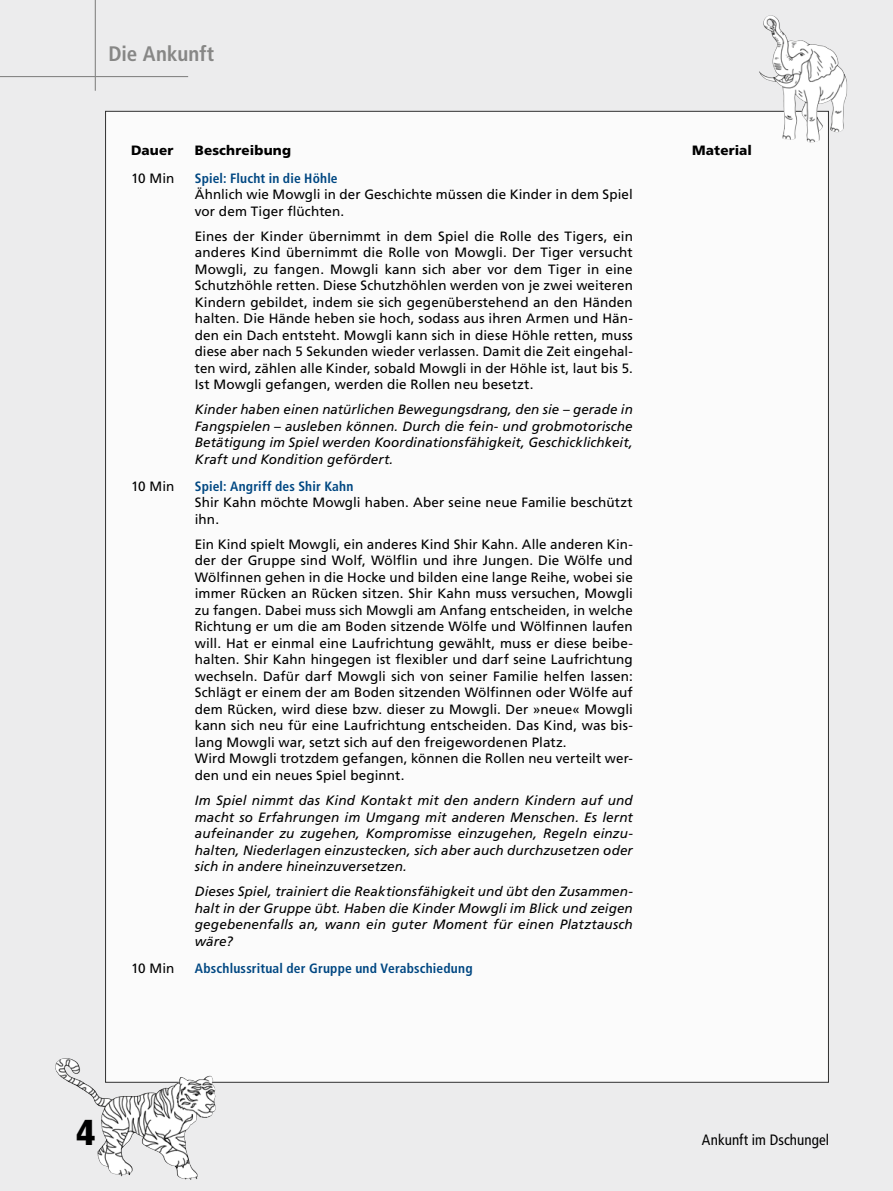
<style>
.page{position:relative;width:893px;height:1191px;background:#ececed}
.page>*{position:absolute;margin:0;border:0;box-sizing:border-box;transform-origin:0 0}
.t1{font:900 condensed 36px "Frutiger LT Std";color:#000}
.t2{font:700 condensed 21px "Frutiger LT Std";letter-spacing:.005em;color:#878786}
.t3{font:condensed 15px "Frutiger LT Std";letter-spacing:.005em;color:#000}
._7_Text_plus1_1{font:13.5px/16.5px "Frutiger LT Std";letter-spacing:.01em;color:#000;text-align:justify}
._7_Text_plus1_1-2{font:italic 13.5px/16.5px "Frutiger LT Std";letter-spacing:.01em;color:#000;text-align:justify}
._5_Text{font:13.5px/16.5px "Frutiger LT Std";letter-spacing:.005em;color:#000}
._5_Text-2{font:700 condensed 13.5px "Frutiger LT Std";letter-spacing:.015em;color:#004782}
._5_Text-3{font:900 13.5px "Frutiger LT Std";letter-spacing:.01em;color:#000}
</style>
<div class="page">
<hr style="left:0;top:76px;width:188px;height:1px;background:#878786">
<hr style="left:95px;top:0;width:1px;height:91px;background:#878786">
<div style="left:106px;top:111px;width:722px;height:971px;background:#fff"></div>
<img style="left:763px;top:15px;width:8px;height:16px">
<img style="left:55px;top:1058px;width:10px;height:21px">
<p class="t2" style="left:108px;top:41px;width:107px">Die Ankunft</p>
<p class="_5_Text-3" style="left:131px;top:143px;width:44px">Dauer</p>
<p class="_5_Text-3" style="left:195px;top:143px;width:98px">Beschreibung</p>
<p class="_5_Text-3" style="left:692px;top:143px;width:61px">Material</p>
<p class="_5_Text" style="left:131px;top:170px;width:45px">10 Min</p>
<p class="_5_Text-2" style="left:195px;top:170px;width:144px">Spiel: Flucht in die Höhle</p>
<p class="_5_Text" style="left:195px;top:186px;width:439px">Ähnlich wie Mowgli in der Geschichte müssen die Kinder in dem Spiel vor dem Tiger flüchten.</p>
<p class="_7_Text_plus1_1" style="left:195px;top:228px;width:440px">Eines der Kinder übernimmt in dem Spiel die Rolle des Tigers, ein anderes Kind übernimmt die Rolle von Mowgli. Der Tiger versucht Mowgli, zu fangen. Mowgli kann sich aber vor dem Tiger in eine Schutzhöhle retten. Diese Schutzhöhlen werden von je zwei weiteren Kindern gebildet, indem sie sich gegenüberstehend an den Händen halten. Die Hände heben sie hoch, sodass aus ihren Armen und Hän&shy;den ein Dach entsteht. Mowgli kann sich in diese Höhle retten, muss diese aber nach 5 Sekunden wieder verlassen. Damit die Zeit eingehal&shy;ten wird, zählen alle Kinder, sobald Mowgli in der Höhle ist, laut bis 5.<br>Ist Mowgli gefangen, werden die Rollen neu besetzt.</p>
<p class="_7_Text_plus1_1-2" style="left:195px;top:401px;width:439px">Kinder haben einen natürlichen Bewegungsdrang, den sie – gerade in Fangspielen – ausleben können. Durch die fein- und grobmotorische Betätigung im Spiel werden Koordinationsfähigkeit, Geschicklichkeit, Kraft und Kondition gefördert.</p>
<p class="_5_Text" style="left:131px;top:478px;width:45px">10 Min</p>
<p class="_5_Text-2" style="left:195px;top:478px;width:160px">Spiel: Angriff des Shir Kahn</p>
<p class="_5_Text" style="left:195px;top:494px;width:439px">Shir Kahn möchte Mowgli haben. Aber seine neue Familie beschützt ihn.</p>
<p class="_7_Text_plus1_1" style="left:195px;top:536px;width:440px">Ein Kind spielt Mowgli, ein anderes Kind Shir Kahn. Alle anderen Kin&shy;der der Gruppe sind Wolf, Wölflin und ihre Jungen. Die Wölfe und Wölfinnen gehen in die Hocke und bilden eine lange Reihe, wobei sie immer Rücken an Rücken sitzen. Shir Kahn muss versuchen, Mowgli zu fangen. Dabei muss sich Mowgli am Anfang entscheiden, in welche Richtung er um die am Boden sitzende Wölfe und Wölfinnen laufen will. Hat er einmal eine Laufrichtung gewählt, muss er diese beibe&shy;halten. Shir Kahn hingegen ist flexibler und darf seine Laufrichtung wechseln. Dafür darf Mowgli sich von seiner Familie helfen lassen:<br>Schlägt er einem der am Boden sitzenden Wölfinnen oder Wölfe auf dem Rücken, wird diese bzw. dieser zu Mowgli. Der »neue« Mowgli kann sich neu für eine Laufrichtung entscheiden. Das Kind, was bis&shy;lang Mowgli war, setzt sich auf den freigewordenen Platz.</p>
<p class="_5_Text" style="left:195px;top:750px;width:439px">Wird Mowgli trotzdem gefangen, können die Rollen neu verteilt wer&shy;den und ein neues Spiel beginnt.</p>
<p class="_7_Text_plus1_1-2" style="left:195px;top:792px;width:439px">Im Spiel nimmt das Kind Kontakt mit den andern Kindern auf und macht so Erfahrungen im Umgang mit anderen Menschen. Es lernt aufeinander zu zugehen, Kompromisse einzugehen, Regeln einzu&shy;halten, Niederlagen einzustecken, sich aber auch durchzusetzen oder sich in andere hineinzuversetzen.</p>
<p class="_7_Text_plus1_1-2" style="left:195px;top:883px;width:439px">Dieses Spiel, trainiert die Reaktionsfähigkeit und übt den Zusammen&shy;halt in der Gruppe übt. Haben die Kinder Mowgli im Blick und zeigen gegebenenfalls an, wann ein guter Moment für einen Platztausch wäre?</p>
<p class="_5_Text" style="left:131px;top:959px;width:45px">10 Min</p>
<p class="_5_Text-2" style="left:195px;top:960px;width:279px">Abschlussritual der Gruppe und Verabschiedung</p>
<p class="t1" style="left:77px;top:1110px;width:20px">4</p>
<p class="t3" style="left:702px;top:1131px;width:129px">Ankunft im Dschungel</p>
</div>
